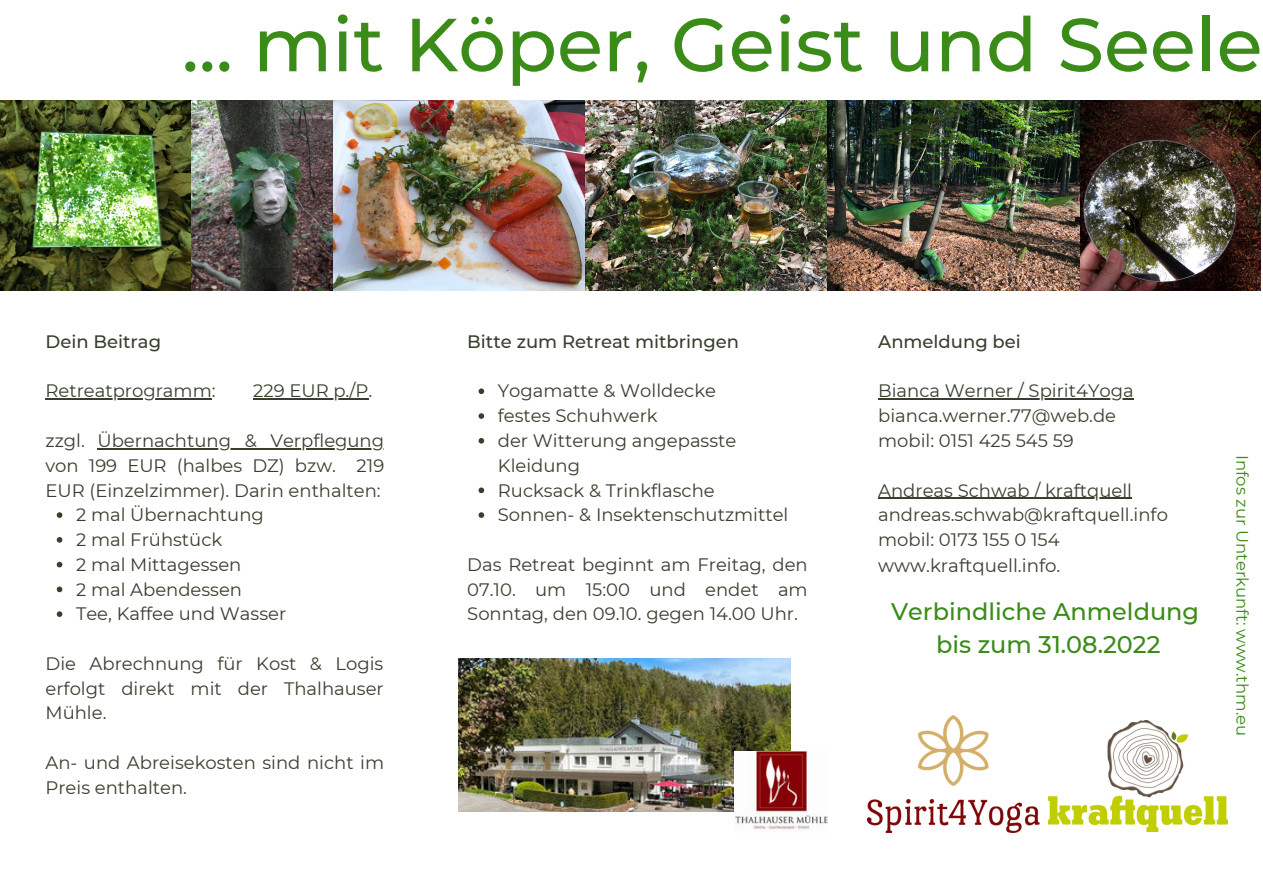
<style>
.page{position:relative;width:1263px;height:894px;background:#fff}
.page>*{position:absolute;margin:0;border:0;box-sizing:border-box;transform-origin:0 0}
.t1{font:500 75px "Montserrat";color:#3a8b18}
.t2{font:500 24px "Montserrat";color:#3a8b18}
.t3{font:18.15px "Montserrat";color:#373f2d}
.t4{font:18px/24.8px "Montserrat";color:#373f2d;text-align:justify}
.t5{font:500 18px "Montserrat";color:#373f2d}
.t6{font:16.5px "Montserrat";color:#3a8b18}
</style>
<div class="page">
<img style="left:584px;top:100px;width:677px;height:190px">
<img style="left:0;top:100px;width:584px;height:190px">
<img style="left:867px;top:715px;width:172px;height:117px">
<img style="left:1048px;top:720px;width:179px;height:111px">
<img style="left:458px;top:658px;width:332px;height:153px">
<img style="left:734px;top:750px;width:94px;height:80px">
<svg style="left:479px;top:388px;width:5px;height:6px"></svg>
<svg style="left:479px;top:413px;width:5px;height:6px"></svg>
<svg style="left:479px;top:438px;width:5px;height:5px"></svg>
<svg style="left:479px;top:487px;width:5px;height:6px"></svg>
<svg style="left:479px;top:512px;width:5px;height:5px"></svg>
<svg style="left:57px;top:512px;width:5px;height:5px"></svg>
<svg style="left:57px;top:537px;width:5px;height:5px"></svg>
<svg style="left:57px;top:561px;width:5px;height:6px"></svg>
<svg style="left:57px;top:586px;width:5px;height:6px"></svg>
<svg style="left:57px;top:611px;width:5px;height:5px"></svg>
<hr style="left:46px;top:398px;width:166px;height:1px;background:#373f2d">
<hr style="left:253px;top:398px;width:115px;height:1px;background:#373f2d">
<hr style="left:97px;top:448px;width:287px;height:1px;background:#373f2d">
<hr style="left:878px;top:398px;width:256px;height:1px;background:#373f2d">
<hr style="left:878px;top:497px;width:254px;height:1px;background:#373f2d">
<p class="t1" style="left:182px;top:-1px;width:1082px">... mit Köper, Geist und Seele</p>
<p class="t5" style="left:46px;top:330px;width:117px">Dein Beitrag</p>
<p class="t4" style="left:46px;top:378px;width:172px">Retreatprogramm:</p>
<p class="t4" style="left:253px;top:378px;width:120px">229 EUR p./P.</p>
<p class="t4" style="left:46px;top:428px;width:340px">zzgl. Übernachtung &amp; Verpflegung von 199 EUR (halbes DZ) bzw. 219<br>EUR (Einzelzimmer). Darin enthalten:</p>
<p class="t4" style="left:76px;top:502px;width:189px">2 mal Übernachtung</p>
<p class="t4" style="left:76px;top:527px;width:148px">2 mal Frühstück</p>
<p class="t4" style="left:76px;top:552px;width:167px">2 mal Mittagessen</p>
<p class="t4" style="left:76px;top:576px;width:168px">2 mal Abendessen</p>
<p class="t4" style="left:76px;top:601px;width:212px">Tee, Kaffee und Wasser</p>
<p class="t4" style="left:46px;top:650px;width:340px">Die Abrechnung für Kost &amp; Logis erfolgt direkt mit der Thalhauser Mühle.</p>
<p class="t4" style="left:46px;top:749px;width:340px">An- und Abreisekosten sind nicht im<br>Preis enthalten.</p>
<p class="t5" style="left:467px;top:330px;width:273px">Bitte zum Retreat mitbringen</p>
<p class="t4" style="left:498px;top:378px;width:220px">Yogamatte &amp; Wolldecke</p>
<p class="t4" style="left:498px;top:403px;width:161px">festes Schuhwerk</p>
<p class="t4" style="left:498px;top:428px;width:240px">der Witterung angepasste<br>Kleidung</p>
<p class="t4" style="left:498px;top:477px;width:218px">Rucksack &amp; Trinkflasche</p>
<p class="t4" style="left:498px;top:502px;width:292px">Sonnen- &amp; Insektenschutzmittel</p>
<p class="t4" style="left:467px;top:552px;width:342px">Das Retreat beginnt am Freitag, den 07.10. um 15:00 und endet am Sonntag, den 09.10. gegen 14.00 Uhr.</p>
<p class="t5" style="left:878px;top:330px;width:144px">Anmeldung bei</p>
<p class="t4" style="left:878px;top:378px;width:257px">Bianca Werner / Spirit4Yoga</p>
<p class="t4" style="left:878px;top:403px;width:239px">bianca.werner.77@web.de</p>
<p class="t4" style="left:878px;top:428px;width:197px">mobil: 0151 425 545 59</p>
<p class="t4" style="left:878px;top:477px;width:255px">Andreas Schwab / kraftquell</p>
<p class="t4" style="left:878px;top:502px;width:291px">andreas.schwab@kraftquell.info</p>
<p class="t4" style="left:878px;top:527px;width:183px">mobil: 0173 155 0 154</p>
<p class="t3" style="left:878px;top:554px;width:184px">www.kraftquell.info.</p>
<p class="t2" style="left:891px;top:596px;width:309px">Verbindliche Anmeldung</p>
<p class="t2" style="left:936px;top:629px;width:226px">bis zum 31.08.2022</p>
<p class="t6" style="left:1253px;top:454px;width:283px;rotate:90deg">Infos zur Unterkunft: www.thm.eu</p>
</div>
